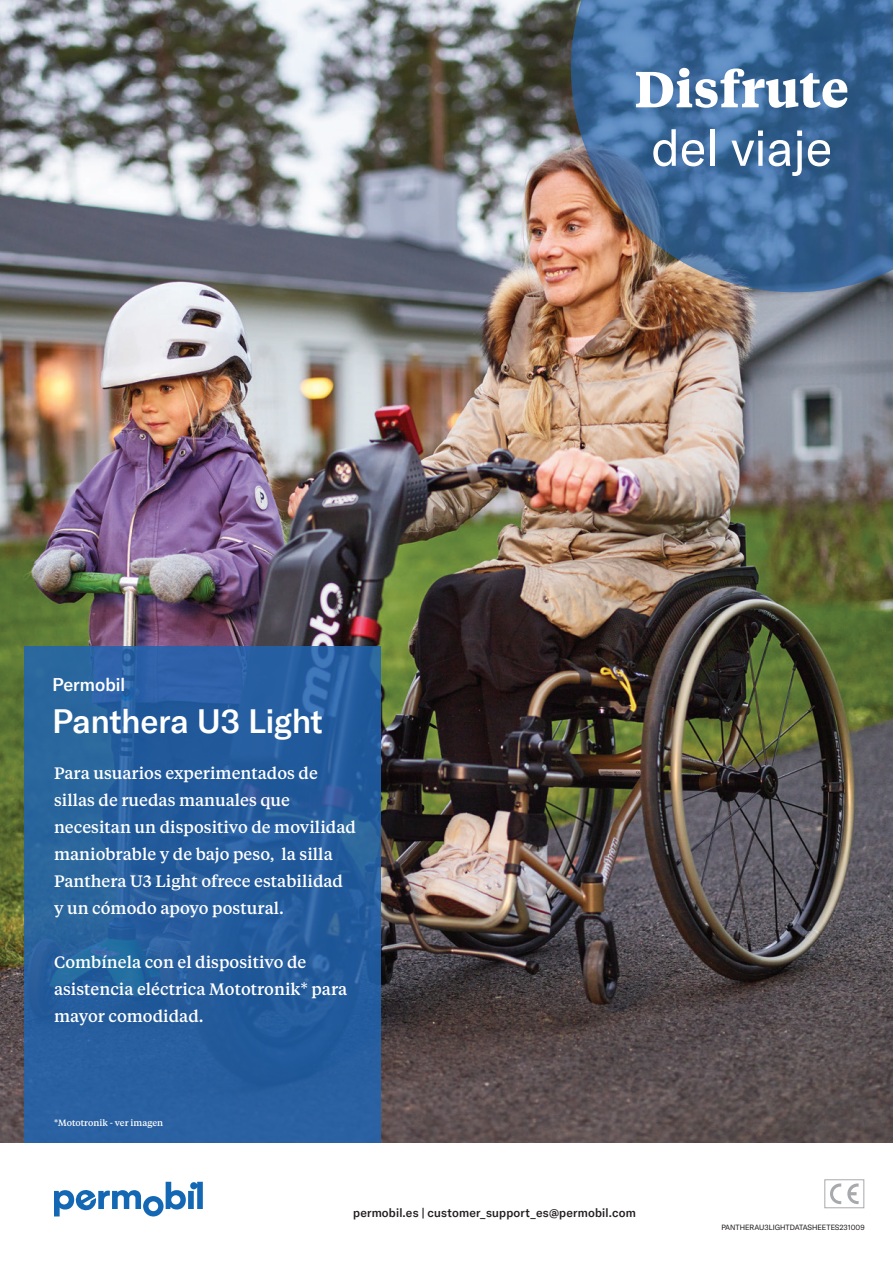
<style>
.page{position:relative;width:893px;height:1263px;background:#fff}
.page>*{position:absolute;margin:0;border:0;box-sizing:border-box;transform-origin:0 0}
.Bullet_points{font:700 50.4px/58.5px "Tiempos Text";color:#fff;text-align:center}
.Master_headline{font:500 33px "GT America";color:#fff}
.Master_headline-2{font:500 18px "GT America";color:#fff}
.Product_page__body_text_Royal_Blue{font:500 16.5px/27px "Tiempos Text";color:#fff}
.Contact_info{font:500 12px "GT America";letter-spacing:.015em;color:#231f20}
.Product_page__body_text_Royal_Blue-2{font:500 9px "Tiempos Text";color:#fff}
.t1{font:7.5px "GT America";color:#231f20}
.s1{font-family:"GT America";font-weight:400}
</style>
<div class="page">
<img style="left:0;top:0;width:893px;height:1143px">
<svg style="left:24px;top:646px;width:357px;height:497px;background:#265f9e"></svg>
<svg style="left:830px;top:1183px;width:11px;height:21px"></svg>
<svg style="left:847px;top:1183px;width:12px;height:21px"></svg>
<div style="left:825px;top:1179px;width:39px;height:29px;border:1px solid #a8a9ad"></div>
<svg style="left:54px;top:1182px;width:149px;height:34px"></svg>
<svg style="left:571px;top:0;width:322px;height:292px;background:#4d6c91"></svg>
<p class="Master_headline-2" style="left:53px;top:673px;width:74px">Permobil</p>
<p class="Master_headline" style="left:53px;top:701px;width:272px">Panthera U3 Light</p>
<p class="Product_page__body_text_Royal_Blue" style="left:54px;top:758px;width:303px">Para usuarios experimentados de sillas de ruedas manuales que necesitan un dispositivo de movilidad maniobrable y de bajo peso, la silla Panthera U3 Light ofrece estabilidad y un cómodo apoyo postural.</p>
<p class="Product_page__body_text_Royal_Blue" style="left:54px;top:947px;width:295px">Combínela con el dispositivo de asistencia eléctrica Mototronik* para mayor comodidad.</p>
<p class="Product_page__body_text_Royal_Blue-2" style="left:54px;top:1116px;width:111px">*Mototronik - ver imagen</p>
<p class="Bullet_points" style="left:634px;top:58px;width:216px">Disfrute <span class="s1">del viaje</span></p>
<p class="Contact_info" style="left:353px;top:1205px;width:284px">permobil.es | customer_support_es@permobil.com</p>
<p class="t1" style="left:721px;top:1223px;width:145px">PANTHERAU3LIGHTDATASHEETES231009</p>
</div>
